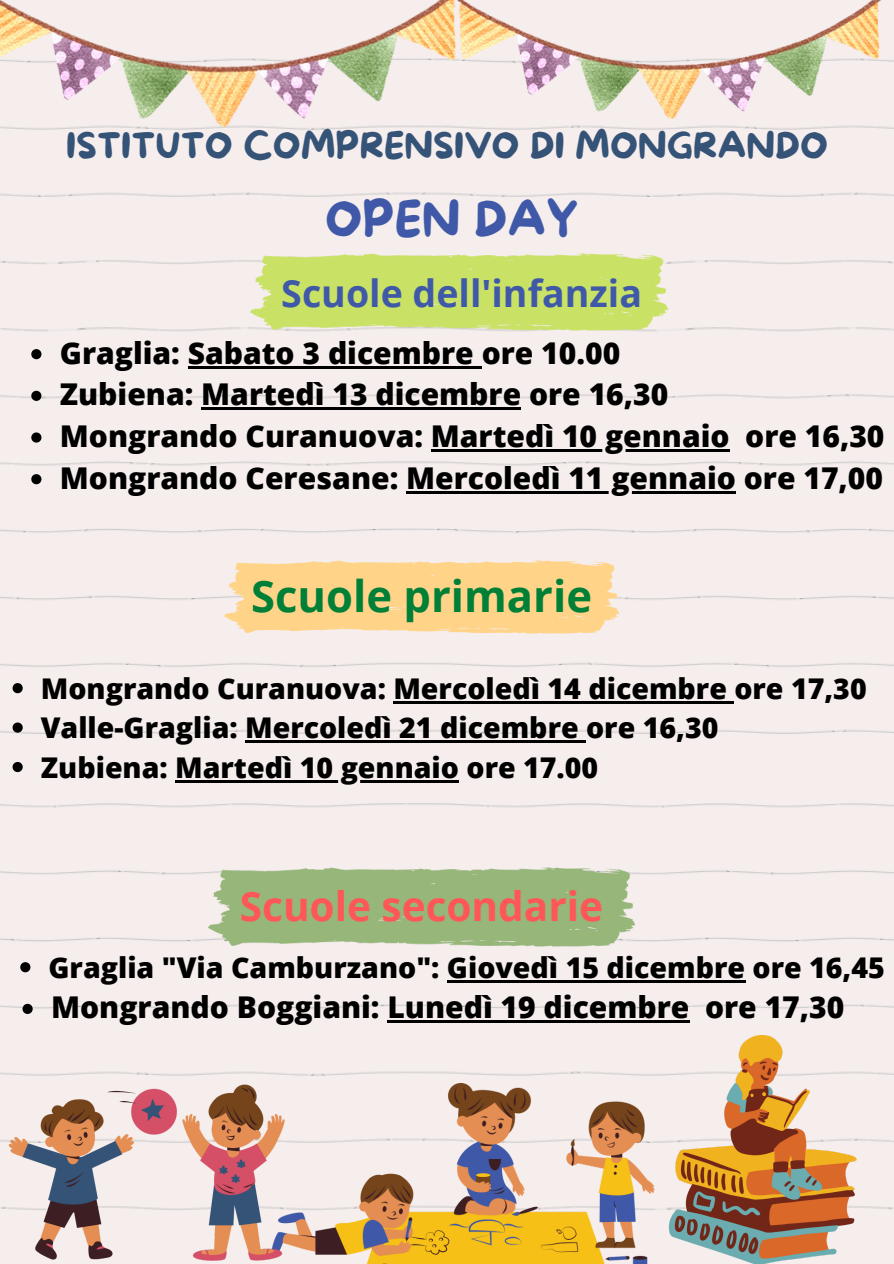
<style>
.page{position:relative;width:894px;height:1264px;background:#fff}
.page>*{position:absolute;margin:0;border:0;box-sizing:border-box;transform-origin:0 0}
.t1{font:48px "More Sugar";color:#3f59a8}
.t2{font:700 43.5px "Open Sans";color:#008037}
.t3{font:700 40.5px "Open Sans";color:#ff5757}
.t4{font:700 37.5px "Open Sans";color:#3f59a8}
.t5{font:36px "More Sugar";color:#355377}
.t6{font:800 30px/41.7px "Open Sans";color:#000}
.t7{font:800 28.5px/39.5px "Open Sans";color:#000}
</style>
<div class="page">
<div style="left:0;top:0;width:893px;height:1263px;background:#f6eded"></div>
<img style="left:0;top:60px;width:893px;height:673px">
<img style="left:0;top:803px;width:893px;height:407px">
<img style="left:251px;top:253px;width:416px;height:78px">
<img style="left:285px;top:1082px;width:369px;height:181px">
<img style="left:9px;top:1082px;width:276px;height:179px">
<img style="left:668px;top:1035px;width:188px;height:228px">
<img style="left:0;top:0;width:461px;height:126px">
<img style="left:452px;top:0;width:432px;height:119px">
<img style="left:224px;top:560px;width:394px;height:74px">
<img style="left:209px;top:867px;width:425px;height:80px">
<svg style="left:31px;top:349px;width:10px;height:10px"></svg>
<hr style="left:188px;top:366px;width:293px;height:2px;background:#000">
<svg style="left:31px;top:391px;width:10px;height:10px"></svg>
<hr style="left:201px;top:407px;width:320px;height:3px;background:#000">
<svg style="left:31px;top:432px;width:10px;height:10px"></svg>
<hr style="left:431px;top:449px;width:298px;height:2px;background:#000">
<svg style="left:31px;top:474px;width:10px;height:10px"></svg>
<hr style="left:406px;top:491px;width:329px;height:2px;background:#000">
<svg style="left:20px;top:962px;width:10px;height:10px"></svg>
<hr style="left:447px;top:980px;width:152px;height:2px;background:#000">
<hr style="left:599px;top:980px;width:145px;height:2px;background:#000">
<svg style="left:23px;top:1003px;width:10px;height:10px"></svg>
<hr style="left:387px;top:1020px;width:302px;height:2px;background:#000">
<svg style="left:13px;top:683px;width:10px;height:10px"></svg>
<hr style="left:393px;top:701px;width:341px;height:2px;background:#000">
<svg style="left:13px;top:722px;width:10px;height:10px"></svg>
<hr style="left:245px;top:740px;width:341px;height:2px;background:#000">
<svg style="left:13px;top:762px;width:10px;height:10px"></svg>
<hr style="left:175px;top:780px;width:284px;height:2px;background:#000">
<p class="t5" style="left:66px;top:125px;width:763px">ISTITUTO COMPRENSIVO DI MONGRANDO</p>
<h1 class="t1" style="left:325px;top:192px;width:255px">OPEN DAY</h1>
<p class="t4" style="left:281px;top:267px;width:362px">Scuole dell'infanzia</p>
<p class="t6" style="left:60px;top:331px;width:826px">Graglia: Sabato 3 dicembre ore 10.00<br>Zubiena: Martedì 13 dicembre ore 16,30<br>Mongrando Curanuova: Martedì 10 gennaio ore 16,30<br>Mongrando Ceresane: Mercoledì 11 gennaio ore 17,00</p>
<h2 class="t2" style="left:251px;top:565px;width:342px">Scuole primarie</h2>
<p class="t7" style="left:41px;top:668px;width:827px">Mongrando Curanuova: Mercoledì 14 dicembre ore 17,30<br>Valle-Graglia: Mercoledì 21 dicembre ore 16,30<br>Zubiena: Martedì 10 gennaio ore 17.00</p>
<h3 class="t3" style="left:240px;top:878px;width:365px">Scuole secondarie</h3>
<p class="t7" style="left:48px;top:947px;width:837px">Graglia "Via Camburzano": Giovedì 15 dicembre ore 16,45</p>
<p class="t6" style="left:51px;top:985px;width:794px">Mongrando Boggiani: Lunedì 19 dicembre ore 17,30</p>
</div>
